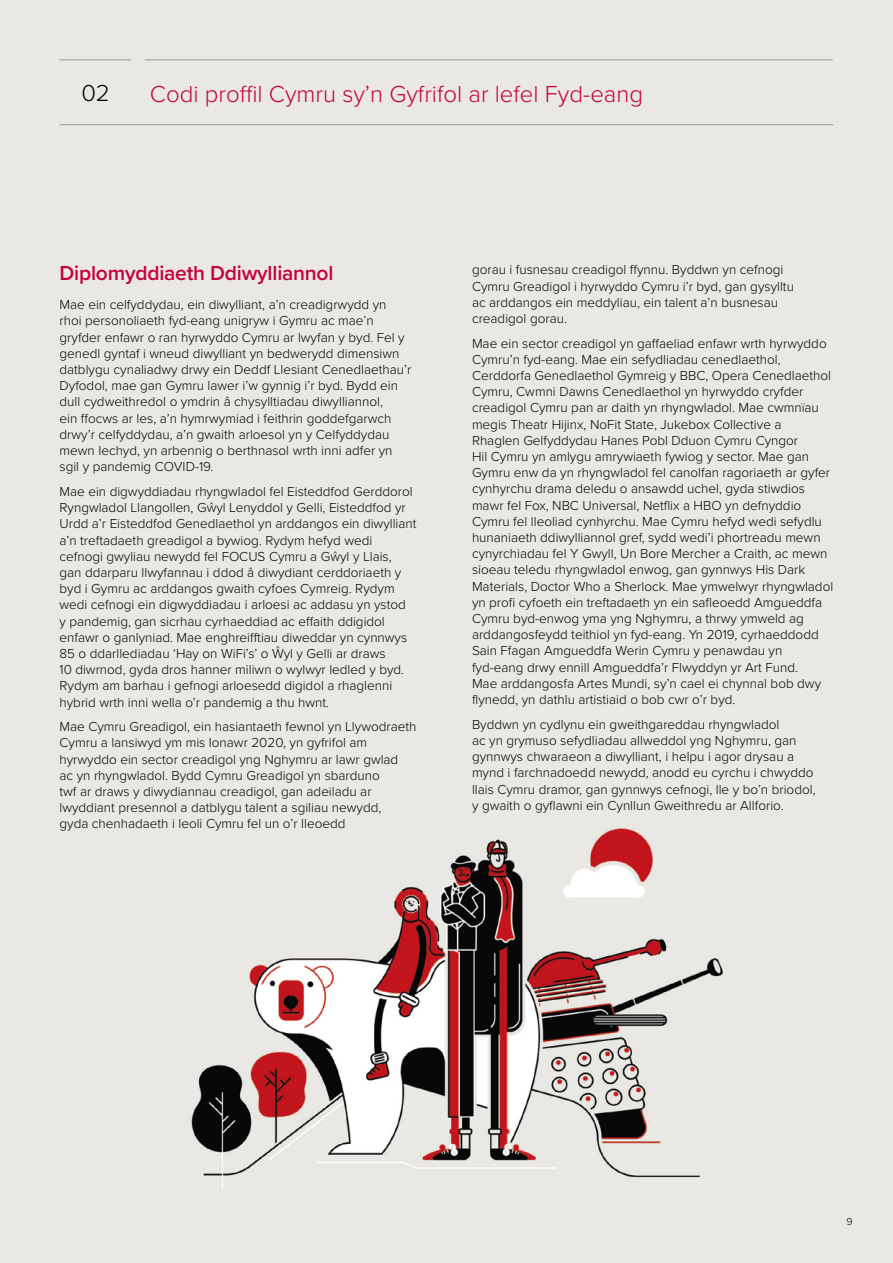
<style>
.page{position:relative;width:893px;height:1263px;background:#e9e8e4}
.page>*{position:absolute;margin:0;border:0;box-sizing:border-box;transform-origin:0 0}
.Intro_Big_Black{font:300 24px "Proxima Nova";color:#c40040}
.Intro_Big_Black-2{font:300 24px "Proxima Nova";color:#000}
.Red_Sub{font:600 21px "Proxima Nova";letter-spacing:-.01em;color:#c40040}
.VG_Body_Black{font:300 13.5px/16.2px "Proxima Nova";color:#000}
.Intro_Big_Black-3{font:300 10.5px "Proxima Nova";color:#000}
</style>
<div class="page">
<hr style="left:60px;top:60px;width:71px;height:1px;background:#9c9b9b">
<hr style="left:145px;top:60px;width:688px;height:1px;background:#9c9b9b">
<hr style="left:60px;top:124px;width:773px;height:1px;background:#9c9b9b">
<h1 class="Intro_Big_Black-2" style="left:81px;top:75px;width:30px">02</h1>
<h1 class="Intro_Big_Black" style="left:150px;top:76px;width:495px">Codi proffil Cymru sy’n Gyfrifol ar lefel Fyd-eang</h1>
<h2 class="Red_Sub" style="left:60px;top:258px;width:275px">Diplomyddiaeth Ddiwylliannol</h2>
<p class="VG_Body_Black" style="left:60px;top:296px;width:353px">Mae ein celfyddydau, ein diwylliant, a’n creadigrwydd yn rhoi personoliaeth fyd-eang unigryw i Gymru ac mae’n gryfder enfawr o ran hyrwyddo Cymru ar lwyfan y byd. Fel y genedl gyntaf i wneud diwylliant yn bedwerydd dimensiwn datblygu cynaliadwy drwy ein Deddf Llesiant Cenedlaethau’r Dyfodol, mae gan Gymru lawer i’w gynnig i’r byd. Bydd ein dull cydweithredol o ymdrin â chysylltiadau diwylliannol,<br>ein ffocws ar les, a’n hymrwymiad i feithrin goddefgarwch drwy’r celfyddydau, a’n gwaith arloesol yn y Celfyddydau mewn Iechyd, yn arbennig o berthnasol wrth inni adfer yn sgil y pandemig COVID-19.</p>
<p class="VG_Body_Black" style="left:60px;top:483px;width:358px">Mae ein digwyddiadau rhyngwladol fel Eisteddfod Gerddorol Ryngwladol Llangollen, Gŵyl Lenyddol y Gelli, Eisteddfod yr Urdd a’r Eisteddfod Genedlaethol yn arddangos ein diwylliant a’n treftadaeth greadigol a bywiog. Rydym hefyd wedi cefnogi gwyliau newydd fel FOCUS Cymru a Gŵyl y Llais, gan ddarparu llwyfannau i ddod â diwydiant cerddoriaeth y byd i Gymru ac arddangos gwaith cyfoes Cymreig. Rydym wedi cefnogi ein digwyddiadau i arloesi ac addasu yn ystod<br>y pandemig, gan sicrhau cyrhaeddiad ac effaith ddigidol enfawr o ganlyniad. Mae enghreifftiau diweddar yn cynnwys 85 o ddarllediadau ‘Hay on WiFi’s’ o Ŵyl y Gelli ar draws<br>10 diwrnod, gyda dros hanner miliwn o wylwyr ledled y byd.<br>Rydym am barhau i gefnogi arloesedd digidol a rhaglenni hybrid wrth inni wella o’r pandemig a thu hwnt.</p>
<p class="VG_Body_Black" style="left:60px;top:718px;width:358px">Mae Cymru Greadigol, ein hasiantaeth fewnol yn Llywodraeth Cymru a lansiwyd ym mis Ionawr 2020, yn gyfrifol am hyrwyddo ein sector creadigol yng Nghymru ar lawr gwlad<br>ac yn rhyngwladol. Bydd Cymru Greadigol yn sbarduno<br>twf ar draws y diwydiannau creadigol, gan adeiladu ar lwyddiant presennol a datblygu talent a sgiliau newydd,<br>gyda chenhadaeth i leoli Cymru fel un o’r lleoedd</p>
<p class="VG_Body_Black" style="left:472px;top:261px;width:323px">gorau i fusnesau creadigol ffynnu. Byddwn yn cefnogi Cymru Greadigol i hyrwyddo Cymru i’r byd, gan gysylltu ac arddangos ein meddyliau, ein talent a’n busnesau creadigol gorau.</p>
<p class="VG_Body_Black" style="left:472px;top:334px;width:363px">Mae ein sector creadigol yn gaffaeliad enfawr wrth hyrwyddo Cymru’n fyd-eang. Mae ein sefydliadau cenedlaethol, Cerddorfa Genedlaethol Gymreig y BBC, Opera Cenedlaethol Cymru, Cwmni Dawns Cenedlaethol yn hyrwyddo cryfder creadigol Cymru pan ar daith yn rhyngwladol. Mae cwmnïau megis Theatr Hijinx, NoFit State, Jukebox Collective a<br>Rhaglen Gelfyddydau Hanes Pobl Dduon Cymru Cyngor<br>Hil Cymru yn amlygu amrywiaeth fywiog y sector. Mae gan Gymru enw da yn rhyngwladol fel canolfan ragoriaeth ar gyfer cynhyrchu drama deledu o ansawdd uchel, gyda stiwdios mawr fel Fox, NBC Universal, Netflix a HBO yn defnyddio Cymru fel lleoliad cynhyrchu. Mae Cymru hefyd wedi sefydlu hunaniaeth ddiwylliannol gref, sydd wedi’i phortreadu mewn cynyrchiadau fel Y Gwyll, Un Bore Mercher a Craith, ac mewn sioeau teledu rhyngwladol enwog, gan gynnwys His Dark Materials, Doctor Who a Sherlock. Mae ymwelwyr rhyngwladol yn profi cyfoeth ein treftadaeth yn ein safleoedd Amgueddfa Cymru byd-enwog yma yng Nghymru, a thrwy ymweld ag arddangosfeydd teithiol yn fyd-eang. Yn 2019, cyrhaeddodd Sain Ffagan Amgueddfa Werin Cymru y penawdau yn fyd‑eang drwy ennill Amgueddfa’r Flwyddyn yr Art Fund.<br>Mae arddangosfa Artes Mundi, sy’n cael ei chynnal bob dwy flynedd, yn dathlu artistiaid o bob cwr o’r byd.</p>
<p class="VG_Body_Black" style="left:472px;top:715px;width:345px">Byddwn yn cydlynu ein gweithgareddau rhyngwladol<br>ac yn grymuso sefydliadau allweddol yng Nghymru, gan gynnwys chwaraeon a diwylliant, i helpu i agor drysau a mynd i farchnadoedd newydd, anodd eu cyrchu i chwyddo llais Cymru dramor, gan gynnwys cefnogi, lle y bo’n briodol, y gwaith o gyflawni ein Cynllun Gweithredu ar Allforio.</p>
<h1 class="Intro_Big_Black-3" style="left:846px;top:1213px;width:8px">9</h1>
</div>
